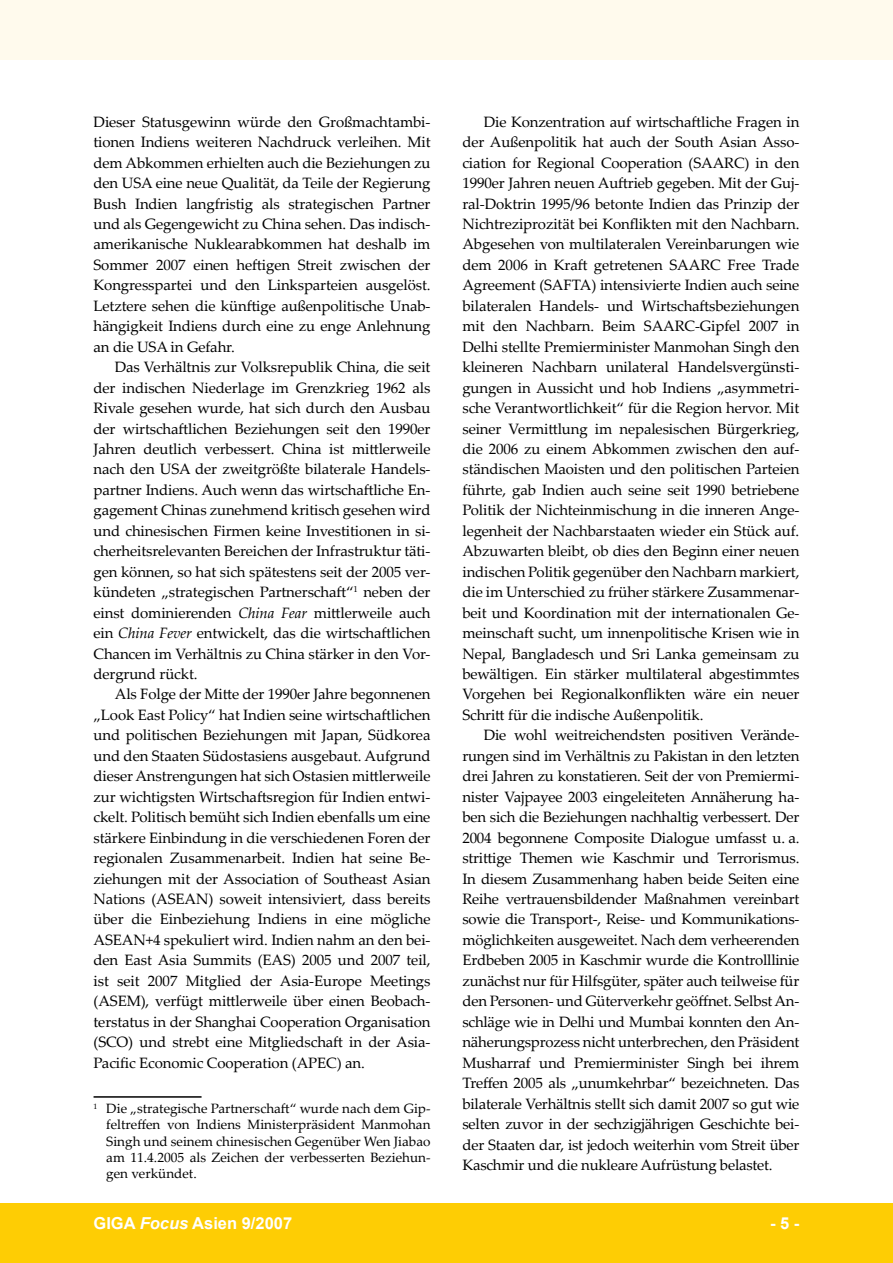
<style>
.page{position:relative;width:893px;height:1263px;background:#fff}
.page>*{position:absolute;margin:0;border:0;box-sizing:border-box;transform-origin:0 0}
.t1{font:700 16.5px "Arial";color:#fff}
.t2{font:15px/20.4px "Palatino Linotype";letter-spacing:-.01em;color:#000;text-align:justify}
.t3{font:13.5px/16.2px "Palatino Linotype";color:#000;text-align:justify}
.s1{font-style:italic}
</style>
<div class="page">
<div style="left:0;top:1203px;width:893px;height:60px;background:#fecd04"></div>
<div style="left:0;top:1px;width:893px;height:59px;background:#fffaed"></div>
<hr style="left:94px;top:1096px;width:108px;height:2px;background:#000">
<p class="t2" style="left:94px;top:111px;width:339px">Dieser Statusgewinn würde den Großmachtambi&shy;tionen Indiens weiteren Nachdruck verleihen. Mit dem Abkommen erhielten auch die Beziehungen zu den USA eine neue Qualität, da Teile der Regierung Bush Indien langfristig als strategischen Partner und als Gegengewicht zu China sehen. Das indisch&shy;amerikanische Nuklearabkommen hat deshalb im Sommer 2007 einen heftigen Streit zwischen der Kongresspartei und den Linksparteien ausgelöst.<br>Letztere sehen die künftige außenpolitische Unab&shy;hängigkeit Indiens durch eine zu enge Anlehnung an die USA in Gefahr.</p>
<p class="t2" style="left:94px;top:356px;width:338px;text-indent:21px">Das Verhältnis zur Volksrepublik China, die seit der indischen Niederlage im Grenzkrieg 1962 als Rivale gesehen wurde, hat sich durch den Ausbau der wirtschaftlichen Beziehungen seit den 1990er Jahren deutlich verbessert. China ist mittlerweile nach den USA der zweitgrößte bilaterale Handels&shy;partner Indiens. Auch wenn das wirtschaftliche En&shy;gagement Chinas zunehmend kritisch gesehen wird und chinesischen Firmen keine Investitionen in si&shy;cherheitsrelevanten Bereichen der Infrastruktur täti&shy;gen können, so hat sich spätestens seit der 2005 ver&shy;kündeten „strategischen Partnerschaft“ neben der einst dominierenden <span class="s1">China Fear</span> mittlerweile auch ein <span class="s1">China Fever</span> entwickelt, das die wirtschaftlichen Chancen im Verhältnis zu China stärker in den Vor&shy;dergrund rückt.</p>
<p class="t2" style="left:94px;top:684px;width:339px;text-indent:21px">Als Folge der Mitte der 1990er Jahre begonnenen „Look East Policy“ hat Indien seine wirtschaftlichen und politischen Beziehungen mit Japan, Südkorea und den Staaten Südostasiens ausgebaut. Aufgrund dieser Anstrengungen hat sich Ostasien mittlerweile zur wichtigsten Wirtschaftsregion für Indien entwi&shy;ckelt. Politisch bemüht sich Indien ebenfalls um eine stärkere Einbindung in die verschiedenen Foren der regionalen Zusammenarbeit. Indien hat seine Be&shy;ziehungen mit der Association of Southeast Asian Nations (ASEAN) soweit intensiviert, dass bereits über die Einbeziehung Indiens in eine mögliche ASEAN+4 spekuliert wird. Indien nahm an den bei&shy;den East Asia Summits (EAS) 2005 und 2007 teil, ist seit 2007 Mitglied der Asia-Europe Meetings (ASEM), verfügt mittlerweile über einen Beobach&shy;terstatus in der Shanghai Cooperation Organisation (SCO) und strebt eine Mitgliedschaft in der Asia-Pacific Economic Cooperation (APEC) an.</p>
<p class="t3" style="left:106px;top:1100px;width:326px">Die „strategische Partnerschaft“ wurde nach dem Gip&shy;feltreffen von Indiens Ministerpräsident Manmohan Singh und seinem chinesischen Gegenüber Wen Jiabao am 11.4.2005 als Zeichen der verbesserten Beziehun&shy;gen verkündet.</p>
<p class="t2" style="left:462px;top:111px;width:338px;text-indent:21px">Die Konzentration auf wirtschaftliche Fragen in der Außenpolitik hat auch der South Asian Asso&shy;ciation for Regional Cooperation (SAARC) in den 1990er Jahren neuen Auftrieb gegeben. Mit der Guj&shy;ral-Doktrin 1995/96 betonte Indien das Prinzip der Nichtreziprozität bei Konflikten mit den Nachbarn.<br>Abgesehen von multilateralen Vereinbarungen wie dem 2006 in Kraft getretenen SAARC Free Trade Agreement (SAFTA) intensivierte Indien auch seine bilateralen Handels- und Wirtschaftsbeziehungen mit den Nachbarn. Beim SAARC-Gipfel 2007 in Delhi stellte Premierminister Manmohan Singh den kleineren Nachbarn unilateral Handelsvergünsti&shy;gungen in Aussicht und hob Indiens „asymmetri&shy;sche Verantwortlichkeit“ für die Region hervor. Mit seiner Vermittlung im nepalesischen Bürgerkrieg, die 2006 zu einem Abkommen zwischen den auf&shy;ständischen Maoisten und den politischen Parteien führte, gab Indien auch seine seit 1990 betriebene Politik der Nichteinmischung in die inneren Ange&shy;legenheit der Nachbarstaaten wieder ein Stück auf.<br>Abzuwarten bleibt, ob dies den Beginn einer neuen indischen Politik gegenüber den Nachbarn markiert, die im Unterschied zu früher stärkere Zusammenar&shy;beit und Koordination mit der internationalen Ge&shy;meinschaft sucht, um innenpolitische Krisen wie in Nepal, Bangladesch und Sri Lanka gemeinsam zu bewältigen. Ein stärker multilateral abgestimmtes Vorgehen bei Regionalkonflikten wäre ein neuer Schritt für die indische Außenpolitik.</p>
<p class="t2" style="left:462px;top:724px;width:339px;text-indent:21px">Die wohl weitreichendsten positiven Verände&shy;rungen sind im Verhältnis zu Pakistan in den letzten drei Jahren zu konstatieren. Seit der von Premiermi&shy;nister Vajpayee 2003 eingeleiteten Annäherung ha&shy;ben sich die Beziehungen nachhaltig verbessert. Der 2004 begonnene Composite Dialogue umfasst u. a. strittige Themen wie Kaschmir und Terrorismus.<br>In diesem Zusammenhang haben beide Seiten eine Reihe vertrauensbildender Maßnahmen vereinbart sowie die Transport-, Reise- und Kommunikations&shy;möglichkeiten ausgeweitet. Nach dem verheerenden Erdbeben 2005 in Kaschmir wurde die Kontrolllinie zunächst nur für Hilfsgüter, später auch teilweise für den Personen- und Güterverkehr geöffnet. Selbst An&shy;schläge wie in Delhi und Mumbai konnten den An&shy;näherungsprozess nicht unterbrechen, den Präsident Musharraf und Premierminister Singh bei ihrem Treffen 2005 als „unumkehrbar“ bezeichneten. Das bilaterale Verhältnis stellt sich damit 2007 so gut wie selten zuvor in der sechzigjährigen Geschichte bei&shy;der Staaten dar, ist jedoch weiterhin vom Streit über Kaschmir und die nukleare Aufrüstung belastet.</p>
<p class="t1" style="left:94px;top:1212px;width:200px">GIGA <span class="s1">Focus</span> Asien 9/2007</p>
<p class="t1" style="left:770px;top:1212px;width:31px">- -</p>
</div>
